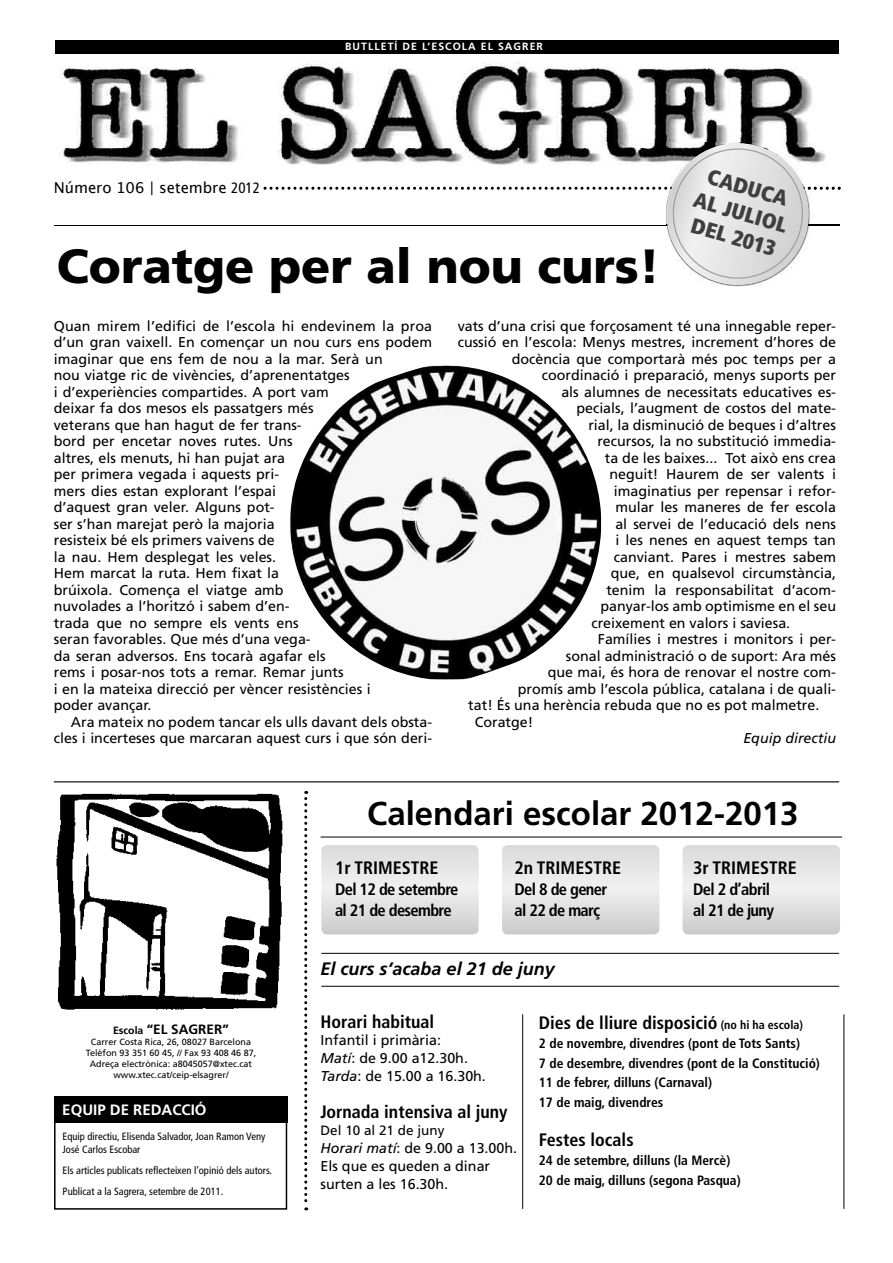
<style>
.page{position:relative;width:893px;height:1263px;background:#fff}
.page>*{position:absolute;margin:0;border:0;box-sizing:border-box;transform-origin:0 0}
.t1{font:900 48px "Frutiger LT Std";color:#000}
.t2{font:700 33px "Frutiger LT Std";color:#000}
.t3{font:900 condensed 21.45px/25.7px "Frutiger LT Std";color:#3f3f3f;text-align:center}
.t4{font:700 condensed 18px "Frutiger LT Std";color:#000}
.t5{font:italic 700 18px "Frutiger LT Std";color:#000}
.t6{font:700 condensed 16.5px/21px "Frutiger LT Std";letter-spacing:-.04em;color:#000}
.t7{font:15px "Lucida Grande";letter-spacing:-.005em;color:#000}
.t8{font:700 15px "Frutiger LT Std";color:#fff}
.t9{font:14.25px/16.5px "Frutiger LT Std";color:#000}
.t10{font:italic 14.25px "Frutiger LT Std";color:#000}
.t11{font:700 condensed 13.5px/19.5px "Frutiger LT Std";color:#000}
.t12{font:700 13.5px "Frutiger LT Std";color:#000}
.t13{font:13.5px "Frutiger LT Std";color:#000}
.t14{font:condensed 10.5px/12.6px "Frutiger LT Std";color:#000}
.t15{font:700 10.5px "Frutiger LT Std";letter-spacing:.1em;color:#fff}
.t16{font:9px/10.8px "Frutiger LT Std";color:#000;text-align:center}
.s1{font-family:"Frutiger LT Std";font-stretch:condensed}
.s2{font-size:10.5px}
.s3{font-style:italic}
.s4{font-size:12px}
</style>
<div class="page">
<div style="left:54px;top:1099px;width:233px;height:111px;border:2px solid #000"></div>
<img style="left:59px;top:62px;width:753px;height:103px">
<img style="left:56px;top:793px;width:227px;height:217px">
<hr style="left:54px;top:781px;width:785px;height:1px;background:#000">
<hr style="left:54px;top:225px;width:785px;height:1px;background:#000">
<svg style="left:304px;top:791px;width:3px;height:419px"></svg>
<hr style="left:320px;top:837px;width:522px;height:1px;background:#000">
<hr style="left:321px;top:953px;width:518px;height:1px;background:#000">
<hr style="left:321px;top:986px;width:518px;height:1px;background:#000">
<hr style="left:522px;top:1014px;width:1px;height:195px;background:#000">
<hr style="left:843px;top:1014px;width:1px;height:195px;background:#000">
<div style="left:55px;top:40px;width:783px;height:13px;background:#000"></div>
<div style="left:54px;top:1096px;width:233px;height:27px;background:#000"></div>
<svg style="left:321px;top:845px;width:157px;height:89px;background:#e1e1e1"></svg>
<svg style="left:502px;top:845px;width:157px;height:89px;background:#e1e1e1"></svg>
<svg style="left:682px;top:845px;width:158px;height:89px;background:#e1e1e1"></svg>
<svg style="left:263px;top:135px;width:577px;height:152px"></svg>
<img style="left:290px;top:366px;width:311px;height:313px">
<p class="t15" style="left:345px;top:43px;width:199px">BUTLLETÍ DE L’ESCOLA EL SAGRER</p>
<p class="t7" style="left:54px;top:178px;width:207px">Número 106 | setembre <span class="s1">2012</span></p>
<h1 class="t1" style="left:57px;top:247px;width:604px">Coratge per al nou curs!</h1>
<h3 class="t3" style="left:704px;top:164px;width:98px;rotate:16deg">CADUCA<br>AL JULIOL<br>DEL 2013</h3>
<p class="t9" style="left:54px;top:319px;width:380px">Quan mirem l’edifici de l’escola hi endevinem la proa d’un gran vaixell. En començar un nou curs ens podem imaginar que ens fem de nou a la mar. Serà un<br>nou viatge ric de vivències, d’aprenentatges<br>i d’experiències compartides. A port vam<br>deixar fa dos mesos els passatgers més<br>veterans que han hagut de fer trans-<br>bord per encetar noves rutes. Uns<br>altres, els menuts, hi han pujat ara<br>per primera vegada i aquests pri-<br>mers dies estan explorant l’espai<br>d’aquest gran veler. Alguns pot-<br>ser s’han marejat però la majoria<br>resisteix bé els primers vaivens de<br>la nau. Hem desplegat les veles.<br>Hem marcat la ruta. Hem fixat la<br>brúixola. Comença el viatge amb<br>nuvolades a l’horitzó i sabem d’en-<br>trada que no sempre els vents ens<br>seran favorables. Que més d’una vega-<br>da seran adversos. Ens tocarà agafar els<br>rems i posar-nos tots a remar. Remar junts<br>i en la mateixa direcció per vèncer resistències i<br>poder avançar.</p>
<p class="t9" style="left:54px;top:715px;width:380px;text-align:right">Ara mateix no podem tancar els ulls davant dels obsta&shy;cles i incerteses que marcaran aquest curs i que són deri-</p>
<p class="t9" style="left:457px;top:319px;width:380px">vats d’una crisi que forçosament té una innegable reper-</p>
<p class="t9" style="left:457px;top:335px;width:380px">cussió en l’escola: Menys mestres, increment d’hores de</p>
<p class="t9" style="left:512px;top:352px;width:326px">docència que comportarà més poc temps per a</p>
<p class="t9" style="left:542px;top:368px;width:296px">coordinació i preparació, menys suports per</p>
<p class="t9" style="left:561px;top:385px;width:276px">als alumnes de necessitats educatives es-</p>
<p class="t9" style="left:576px;top:401px;width:261px">pecials, l’augment de costos del mate-</p>
<p class="t9" style="left:588px;top:418px;width:249px">rial, la disminució de beques i d’altres</p>
<p class="t9" style="left:597px;top:434px;width:240px">recursos, la no substitució immedia-</p>
<p class="t9" style="left:605px;top:451px;width:233px">ta de les baixes... Tot això ens crea</p>
<p class="t9" style="left:609px;top:467px;width:228px">neguit! Haurem de ser valents i</p>
<p class="t9" style="left:614px;top:484px;width:224px">imaginatius per repensar i refor-</p>
<p class="t9" style="left:615px;top:500px;width:222px">mular les maneres de fer escola</p>
<p class="t9" style="left:615px;top:517px;width:222px">al servei de l’educació dels nens</p>
<p class="t9" style="left:615px;top:533px;width:222px">i les nenes en aquest temps tan</p>
<p class="t9" style="left:614px;top:550px;width:224px">canviant. Pares i mestres sabem</p>
<p class="t9" style="left:611px;top:566px;width:227px">que, en qualsevol circumstància,</p>
<p class="t9" style="left:606px;top:583px;width:231px">tenim la responsabilitat d’acom-</p>
<p class="t9" style="left:600px;top:599px;width:237px">panyar-los amb optimisme en el seu</p>
<p class="t9" style="left:591px;top:616px;width:200px">creixement en valors i saviesa.</p>
<p class="t9" style="left:598px;top:632px;width:240px">Famílies i mestres i monitors i per-</p>
<p class="t9" style="left:566px;top:649px;width:272px">sonal administració o de suport: Ara més</p>
<p class="t9" style="left:548px;top:665px;width:290px">que mai, és hora de renovar el nostre com-</p>
<p class="t9" style="left:518px;top:682px;width:320px">promís amb l’escola pública, catalana i de quali-</p>
<p class="t9" style="left:468px;top:698px;width:352px">tat! És una herència rebuda que no es pot malmetre.</p>
<p class="t9" style="left:474px;top:715px;width:60px">Coratge!</p>
<p class="t10" style="left:743px;top:733px;width:94px">Equip directiu</p>
<h2 class="t2" style="left:367px;top:800px;width:433px">Calendari escolar 2012-2013</h2>
<p class="t12" style="left:113px;top:1024px;width:117px"><span class="s2">Escola</span> “EL SAGRER”</p>
<p class="t16" style="left:86px;top:1037px;width:172px">Carrer Costa Rica, 26, 08027 Barcelona Telèfon 93 351 60 45, // Fax 93 408 46 87, Adreça electrònica: a8045057@xtec.cat www.xtec.cat/ceip-elsagrer/</p>
<p class="t8" style="left:62px;top:1104px;width:146px">EQUIP DE REDACCIÓ</p>
<p class="t14" style="left:63px;top:1131px;width:204px">Equip directiu, Elisenda Salvador, Joan Ramon Veny<br>José Carlos Escobar</p>
<p class="t14" style="left:63px;top:1161px;width:211px;line-height:21.1px">Els articles publicats reflecteixen l’opinió dels autors.<br>Publicat a la Sagrera, setembre de 2011.</p>
<p class="t4" style="left:335px;top:860px;width:105px">1r TRIMESTRE</p>
<p class="t6" style="left:335px;top:880px;width:125px">Del 12 de setembre al 21 de desembre</p>
<p class="t4" style="left:514px;top:860px;width:108px">2n TRIMESTRE</p>
<p class="t6" style="left:514px;top:880px;width:94px">Del 8 de gener al 22 de març</p>
<p class="t4" style="left:693px;top:860px;width:105px">3r TRIMESTRE</p>
<p class="t6" style="left:693px;top:880px;width:82px">Del 2 d’abril al 21 de juny</p>
<p class="t5" style="left:320px;top:962px;width:236px">El curs s’acaba el 21 de juny</p>
<p class="t4" style="left:320px;top:1015px;width:115px">Horari habitual</p>
<p class="t9" style="left:320px;top:1032px;width:167px;line-height:18px">Infantil i primària:<br><span class="s3">Matí</span>: de 9.00 a12.30h.<br><span class="s3">Tarda</span>: de 15.00 a 16.30h.</p>
<p class="t4" style="left:320px;top:1105px;width:188px">Jornada intensiva al juny</p>
<p class="t13" style="left:320px;top:1124px;width:125px">Del 10 al 21 de juny</p>
<p class="t9" style="left:320px;top:1140px;width:198px;line-height:18px"><span class="s3">Horari matí</span>: de 9.00 a 13.00h.<br>Els que es queden a dinar surten a les 16.30h.</p>
<p class="t4" style="left:539px;top:1015px;width:266px">Dies de lliure disposició <span class="s4">(no hi ha escola)</span></p>
<p class="t11" style="left:539px;top:1035px;width:282px">2 de novembre, divendres (pont de Tots Sants)<br>7 de desembre, divendres (pont de la Constitució)<br>11 de febrer, dilluns (Carnaval)<br>17 de maig, divendres</p>
<p class="t4" style="left:539px;top:1132px;width:96px">Festes locals</p>
<p class="t11" style="left:539px;top:1152px;width:203px">24 de setembre, dilluns (la Mercè)<br>20 de maig, dilluns (segona Pasqua)</p>
</div>
